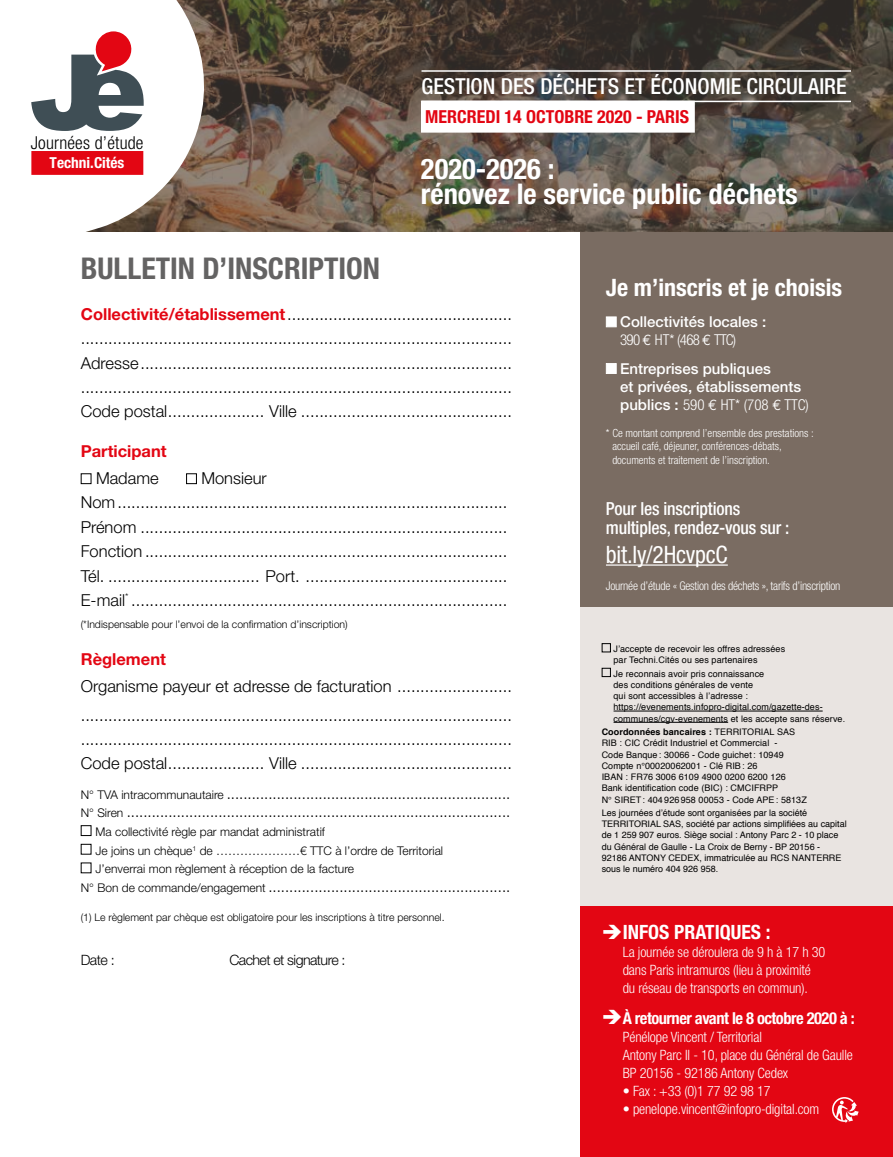
<style>
.page{position:relative;width:893px;height:1157px;background:#fff}
.page>*{position:absolute;margin:0;border:0;box-sizing:border-box;transform-origin:0 0}
.t1{font:700 condensed 30px "Helvetica Neue LT Pro";color:#646363}
.t2{font:700 condensed 28.5px/25.5px "Helvetica Neue LT Pro";color:#fff}
.t3{font:700 condensed 24px "Helvetica Neue LT Pro";color:#fff}
.t4{font:condensed 24px "Helvetica Neue LT Pro";letter-spacing:-.01em;color:#fff}
.t5{font:500 condensed 22.05px "Helvetica Neue LT Pro";color:#fff}
.t6{font:700 condensed 19.65px "Helvetica Neue LT Pro";color:#fff}
.t7{font:500 condensed 18px/19.5px "Helvetica Neue LT Pro";letter-spacing:-.01em;color:#fff}
.t8{font:700 condensed 18px "Helvetica Neue LT Pro";color:#e30613}
.t9{font:300 condensed 17.85px "Helvetica Neue LT Pro";letter-spacing:.01em;color:#000}
.t10{font:300 16.5px/24.3px "Helvetica Neue LT Pro";color:#000}
.t11{font:700 condensed 16.5px "Helvetica Neue LT Pro";letter-spacing:-.03em;color:#fff}
.t12{font:700 16.5px "Helvetica Neue LT Pro";color:#e30613}
.t13{font:700 condensed 15.15px "Helvetica Neue LT Pro";color:#fff}
.t14{font:300 15px/18.6px "Helvetica Neue LT Pro";color:#000}
.t15{font:500 15px/18px "Helvetica Neue LT Pro";color:#fff}
.t16{font:300 condensed 14.25px/18px "Helvetica Neue LT Pro";letter-spacing:-.01em;color:#fff}
.t17{font:300 14.25px "Helvetica Neue LT Pro";letter-spacing:-.04em;color:#000}
.t18{font:300 12px/18.6px "Helvetica Neue LT Pro";color:#000}
.t19{font:300 condensed 12px "Helvetica Neue LT Pro";letter-spacing:-.02em;color:#fff}
.t20{font:300 condensed 11.25px/13.5px "Helvetica Neue LT Pro";color:#fff}
.t21{font:300 10.5px "Helvetica Neue LT Pro";color:#000}
.t22{font:9px/11.2px "Helvetica";letter-spacing:.01em;color:#000}
.s1{font-weight:700;color:#e30613}
.s2{font-size:12px}
.s3{font-weight:300;font-stretch:condensed}
.s4{font-family:"Euro Mono";font-weight:400}
.s5{font-weight:700}
</style>
<div class="page">
<img style="left:225px;top:0;width:668px;height:232px">
<div style="left:81px;top:473px;width:10px;height:11px;border:1px solid #000"></div>
<div style="left:186px;top:473px;width:11px;height:11px;border:1px solid #000"></div>
<div style="left:81px;top:825px;width:10px;height:11px;border:1px solid #000"></div>
<div style="left:81px;top:844px;width:10px;height:10px;border:1px solid #000"></div>
<div style="left:580px;top:232px;width:313px;height:374px;background:#7a6c62"></div>
<hr style="left:606px;top:564px;width:122px;height:1px;background:#fff">
<div style="left:606px;top:316px;width:11px;height:11px;background:#fff;border:1px solid #fff"></div>
<div style="left:606px;top:363px;width:11px;height:11px;background:#fff;border:1px solid #fff"></div>
<div style="left:580px;top:606px;width:313px;height:302px;background:#e9e4e1"></div>
<hr style="left:613px;top:711px;width:210px;height:1px;background:#000">
<hr style="left:613px;top:722px;width:115px;height:1px;background:#000">
<div style="left:602px;top:643px;width:9px;height:9px;border:1px solid #000"></div>
<div style="left:602px;top:668px;width:9px;height:9px;border:1px solid #000"></div>
<div style="left:580px;top:906px;width:313px;height:251px;background:#e30613"></div>
<svg style="left:86px;top:0;width:139px;height:232px"></svg>
<div style="left:31px;top:151px;width:112px;height:24px;background:#e30613"></div>
<svg style="left:31px;top:31px;width:113px;height:100px"></svg>
<div style="left:421px;top:101px;width:274px;height:32px;background:#fff"></div>
<hr style="left:421px;top:70px;width:430px;height:2px;background:#fff">
<hr style="left:421px;top:101px;width:430px;height:1px;background:#fff">
<svg style="left:832px;top:1097px;width:27px;height:26px"></svg>
<h3 class="t5" style="left:421px;top:73px;width:427px">GESTION DES DÉCHETS ET ÉCONOMIE CIRCULAIRE</h3>
<p class="t9" style="left:31px;top:133px;width:114px">Journées d’étude</p>
<p class="t13" style="left:50px;top:154px;width:76px">Techni.Cités</p>
<p class="t8" style="left:425px;top:107px;width:265px">MERCREDI 14 OCTOBRE 2020 - PARIS</p>
<h2 class="t2" style="left:421px;top:156px;width:378px">2020-2026 :<br>rénovez le service public déchets</h2>
<h1 class="t1" style="left:81px;top:251px;width:301px">BULLETIN D’INSCRIPTION</h1>
<p class="t10" style="left:81px;top:301px;width:433px;text-align:justify"><span class="s1">Collectivité/établissement</span>................................................. ..............................................................................................<br>Adresse................................................................................. ..............................................................................................<br>Code postal..................... Ville ..............................................</p>
<p class="t12" style="left:81px;top:441px;width:87px">Participant</p>
<p class="t10" style="left:96px;top:465px;width:64px">Madame</p>
<p class="t10" style="left:81px;top:465px;width:428px;text-indent:121px">Monsieur Nom.....................................................................................<br>Prénom ................................................................................<br>Fonction ...............................................................................<br>Tél. ................................. Port. ............................................<br>E-mail<sup>*</sup> ..................................................................................</p>
<p class="t21" style="left:81px;top:617px;width:269px">(*Indispensable pour l’envoi de la confirmation d’inscription)</p>
<p class="t12" style="left:81px;top:649px;width:87px">Règlement</p>
<p class="t10" style="left:81px;top:671px;width:433px;line-height:28.7px">Organisme payeur et adresse de facturation ......................... ..............................................................................................</p>
<p class="t10" style="left:81px;top:726px;width:433px">..............................................................................................<br>Code postal..................... Ville ..............................................</p>
<p class="t14" style="left:81px;top:783px;width:431px"><span class="s2">N° TVA intracommunautaire</span> ....................................................................<br><span class="s2">N° Siren</span> ............................................................................................</p>
<p class="t18" style="left:96px;top:822px;width:349px">Ma collectivité règle par mandat administratif<br>Je joins un chèque<sup>1</sup> de …………………€ TTC à l’ordre de Territorial<br>J’enverrai mon règlement à réception de la facture</p>
<p class="t14" style="left:81px;top:877px;width:431px"><span class="s2">N° Bon de commande/engagement</span> ..........................................................</p>
<p class="t21" style="left:81px;top:910px;width:365px">(1) Le règlement par chèque est obligatoire pour les inscriptions à titre personnel.</p>
<p class="t17" style="left:81px;top:951px;width:35px">Date :</p>
<p class="t17" style="left:229px;top:951px;width:118px">Cachet et signature :</p>
<h3 class="t3" style="left:606px;top:274px;width:238px">Je m’inscris et je choisis</h3>
<p class="t15" style="left:620px;top:313px;width:148px">Collectivités locales :<br><span class="s3">390</span> <span class="s4">€</span> <span class="s3">HT* (468</span> <span class="s4">€</span> <span class="s3">TTC)</span></p>
<p class="t15" style="left:620px;top:359px;width:190px">Entreprises publiques<br>et privées, établissements publics : <span class="s3">590</span> <span class="s4">€</span> <span class="s3">HT* (708</span> <span class="s4">€</span> <span class="s3">TTC)</span></p>
<p class="t20" style="left:612px;top:426px;width:203px;text-indent:-6px">* Ce montant comprend l’ensemble des prestations : accueil café, déjeuner, conférences-débats, documents et traitement de l’inscription.</p>
<p class="t7" style="left:606px;top:498px;width:185px">Pour les inscriptions multiples, rendez-vous sur :</p>
<h3 class="t4" style="left:606px;top:540px;width:123px">bit.ly/2HcvpcC</h3>
<p class="t19" style="left:606px;top:578px;width:236px">Journée d’étude « Gestion des déchets », tarifs d’inscription</p>
<p class="t22" style="left:614px;top:643px;width:173px">J’accepte de recevoir les offres adressées par Techni.Cités ou ses partenaires</p>
<p class="t22" style="left:614px;top:668px;width:233px">Je reconnais avoir pris connaissance<br>des conditions générales de vente<br>qui sont accessibles à l’adresse : https://evenements.infopro-digital.com/gazette-des&shy;communes/cgv-evenements et les accepte sans réserve.</p>
<p class="t22" style="left:602px;top:726px;width:207px"><span class="s5">Coordonnées bancaires :</span> TERRITORIAL SAS RIB : CIC Crédit Industriel et Commercial -<br>Code Banque : 30066 - Code guichet : 10949<br>Compte n°00020062001 - Clé RIB: 26<br>IBAN : FR76 3006 6109 4900 0200 6200 126<br>Bank identification code (BIC) : CMCIFRPP<br>N° SIRET: 404 926 958 00053 - Code APE: 5813Z</p>
<p class="t22" style="left:602px;top:807px;width:247px">Les journées d’étude sont organisées par la société TERRITORIAL SAS, société par actions simplifiées au capital de 1 259 907 euros. Siège social : Antony Parc 2 - 10 place du Général de Gaulle - La Croix de Berny - BP 20156 - 92186 ANTONY CEDEX, immatriculée au RCS NANTERRE sous le numéro 404 926 958.</p>
<p class="t6" style="left:602px;top:920px;width:170px">➔INFOS PRATIQUES :</p>
<p class="t16" style="left:623px;top:942px;width:204px">La journée se déroulera de 9 h à 17 h 30 dans Paris intramuros (lieu à proximité du réseau de transports en commun).</p>
<p class="t11" style="left:602px;top:1008px;width:255px">➔À retourner avant le 8 octobre 2020 à :</p>
<p class="t16" style="left:623px;top:1027px;width:232px">Pénélope Vincent / Territorial<br>Antony Parc II - 10, place du Général de Gaulle<br>BP 20156 - 92186 Antony Cedex</p>
<p class="t16" style="left:623px;top:1081px;width:149px">• Fax : +33 (0)1 77 92 98 17</p>
<p class="t16" style="left:623px;top:1099px;width:198px">• penelope.vincent@infopro-digital.com</p>
</div>
